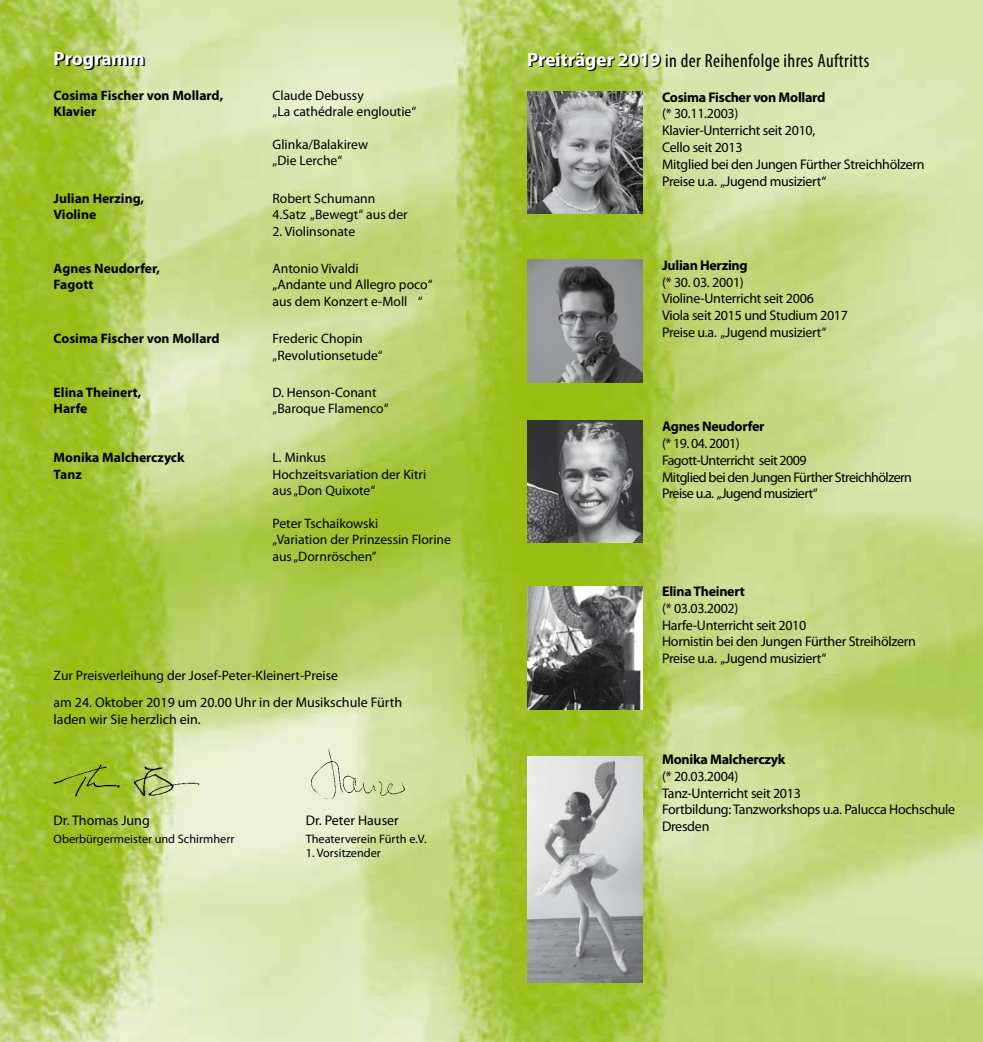
<style>
.page{position:relative;width:983px;height:1042px;background:#fff}
.page>*{position:absolute;margin:0;border:0;box-sizing:border-box;transform-origin:0 0}
.t1{font:condensed 19.25px "Myriad Pro";letter-spacing:.02em;color:#000}
.t2{font:700 19.25px "Myriad Pro";color:#000}
.t3{font:14px/16.8px "Myriad Pro";letter-spacing:-.02em;color:#000}
.t4{font:14px/16.8px "Myriad Pro";letter-spacing:-.04em;color:#000}
.t5{font:14px/16.8px "Myriad Pro";color:#000}
.t6{font:700 14px "Myriad Pro";letter-spacing:-.02em;color:#000}
.t7{font:13.65px/16.4px "Myriad Pro";color:#000}
.t8{font:700 13.65px "Myriad Pro";color:#000}
.t9{font:12.25px "Myriad Pro";color:#000}
.s1{font-weight:700;font-stretch:normal;color:#fff}
.s2{font-size:13.65px}
</style>
<div class="page">
<img style="left:0;top:0;width:982px;height:1042px">
<img style="left:0;top:771px;width:476px;height:95px">
<img style="left:527px;top:91px;width:115px;height:123px">
<img style="left:527px;top:259px;width:115px;height:123px">
<img style="left:527px;top:420px;width:115px;height:123px">
<img style="left:527px;top:587px;width:115px;height:122px">
<img style="left:527px;top:756px;width:115px;height:226px">
<img style="left:54px;top:762px;width:146px;height:37px">
<img style="left:300px;top:749px;width:112px;height:57px">
<h1 class="t2" style="left:55px;top:47px;width:92px">Programm</h1>
<h1 class="t1" style="left:527px;top:49px;width:343px"><span class="s1">Preiträger 2019</span> in der Reihenfolge ihres Auftritts</h1>
<p class="t8" style="left:54px;top:86px;width:171px">Cosima Fischer von Mollard,</p>
<p class="t7" style="left:272px;top:87px;width:93px">Claude Debussy</p>
<p class="t8" style="left:54px;top:103px;width:44px">Klavier</p>
<p class="t7" style="left:272px;top:103px;width:145px">„La cathédrale engloutie“</p>
<p class="t7" style="left:272px;top:136px;width:97px">Glinka/Balakirew „Die Lerche“</p>
<p class="t8" style="left:54px;top:189px;width:92px">Julian Herzing,</p>
<p class="t7" style="left:272px;top:190px;width:104px">Robert Schumann</p>
<p class="t8" style="left:54px;top:206px;width:44px">Violine</p>
<p class="t7" style="left:272px;top:206px;width:136px">4.Satz „Bewegt“ aus der</p>
<p class="t7" style="left:272px;top:223px;width:84px">2. Violinsonate</p>
<p class="t8" style="left:54px;top:259px;width:108px">Agnes Neudorfer,</p>
<p class="t7" style="left:272px;top:260px;width:88px">Antonio Vivaldi</p>
<p class="t8" style="left:54px;top:276px;width:41px">Fagott</p>
<p class="t7" style="left:272px;top:276px;width:161px">„Andante und Allegro poco“ aus dem Konzert e-Moll “</p>
<p class="t8" style="left:54px;top:330px;width:168px">Cosima Fischer von Mollard</p>
<p class="t7" style="left:272px;top:330px;width:112px">Frederic Chopin „Revolutionsetude“</p>
<p class="t8" style="left:54px;top:383px;width:89px">Elina Theinert,</p>
<p class="t7" style="left:272px;top:384px;width:105px">D. Henson-Conant</p>
<p class="t8" style="left:54px;top:400px;width:35px">Harfe</p>
<p class="t7" style="left:272px;top:400px;width:117px">„Baroque Flamenco“</p>
<p class="t8" style="left:54px;top:449px;width:132px">Monika Malcherczyck</p>
<p class="t7" style="left:272px;top:449px;width:55px">L. Minkus</p>
<p class="t8" style="left:54px;top:465px;width:30px">Tanz</p>
<p class="t7" style="left:272px;top:466px;width:155px">Hochzeitsvariation der Kitri aus „Don Quixote“</p>
<p class="t7" style="left:272px;top:515px;width:180px">Peter Tschaikowski<br>„Variation der Prinzessin Florine aus „Dornröschen”</p>
<p class="t6" style="left:662px;top:88px;width:165px">Cosima Fischer von Mollard</p>
<p class="t3" style="left:662px;top:105px;width:264px">(* 30.11.2003)<br>Klavier-Unterricht seit 2010,<br>Cello seit 2013<br>Mitglied bei den Jungen Fürther Streichhölzern<br>Preise u.a. „Jugend musiziert“</p>
<p class="t6" style="left:662px;top:256px;width:87px">Julian Herzing</p>
<p class="t3" style="left:662px;top:273px;width:187px">(* 30. 03. 2001)<br>Violine-Unterricht seit 2006<br>Viola seit 2015 und Studium 2017<br>Preise u.a. „Jugend musiziert“</p>
<p class="t6" style="left:662px;top:417px;width:104px">Agnes Neudorfer</p>
<p class="t4" style="left:662px;top:434px;width:251px">(* 19. 04. 2001)<br>Fagott-Unterricht seit 2009<br>Mitglied bei den Jungen Fürther Streichhölzern<br>Preise u.a. „Jugend musiziert“</p>
<p class="t7" style="left:54px;top:667px;width:286px">Zur Preisverleihung der Josef-Peter-Kleinert-Preise</p>
<p class="t5" style="left:54px;top:694px;width:350px"><span class="s2">a</span>m 24. Oktober 2019 um 20.00 Uhr in der Musikschule Fürth laden wir Sie herzlich ein.</p>
<p class="t5" style="left:54px;top:812px;width:98px">Dr. Thomas Jung</p>
<p class="t5" style="left:306px;top:812px;width:94px">Dr. Peter Hauser</p>
<p class="t9" style="left:54px;top:831px;width:182px">Oberbürgermeister und Schirmherr</p>
<p class="t9" style="left:306px;top:831px;width:122px">Theaterverein Fürth e.V.</p>
<p class="t9" style="left:306px;top:845px;width:77px">1. Vorsitzender</p>
<p class="t6" style="left:662px;top:582px;width:84px">Elina Theinert</p>
<p class="t3" style="left:662px;top:599px;width:255px">(* 03.03.2002)<br>Harfe-Unterricht seit 2010<br>Hornistin bei den Jungen Fürther Streihölzern<br>Preise u.a. „Jugend musiziert“</p>
<p class="t6" style="left:662px;top:750px;width:125px">Monika Malcherczyk</p>
<p class="t3" style="left:662px;top:767px;width:294px">(* 20.03.2004)<br>Tanz-Unterricht seit 2013<br>Fortbildung: Tanzworkshops u.a. Palucca Hochschule<br>Dresden</p>
</div>
